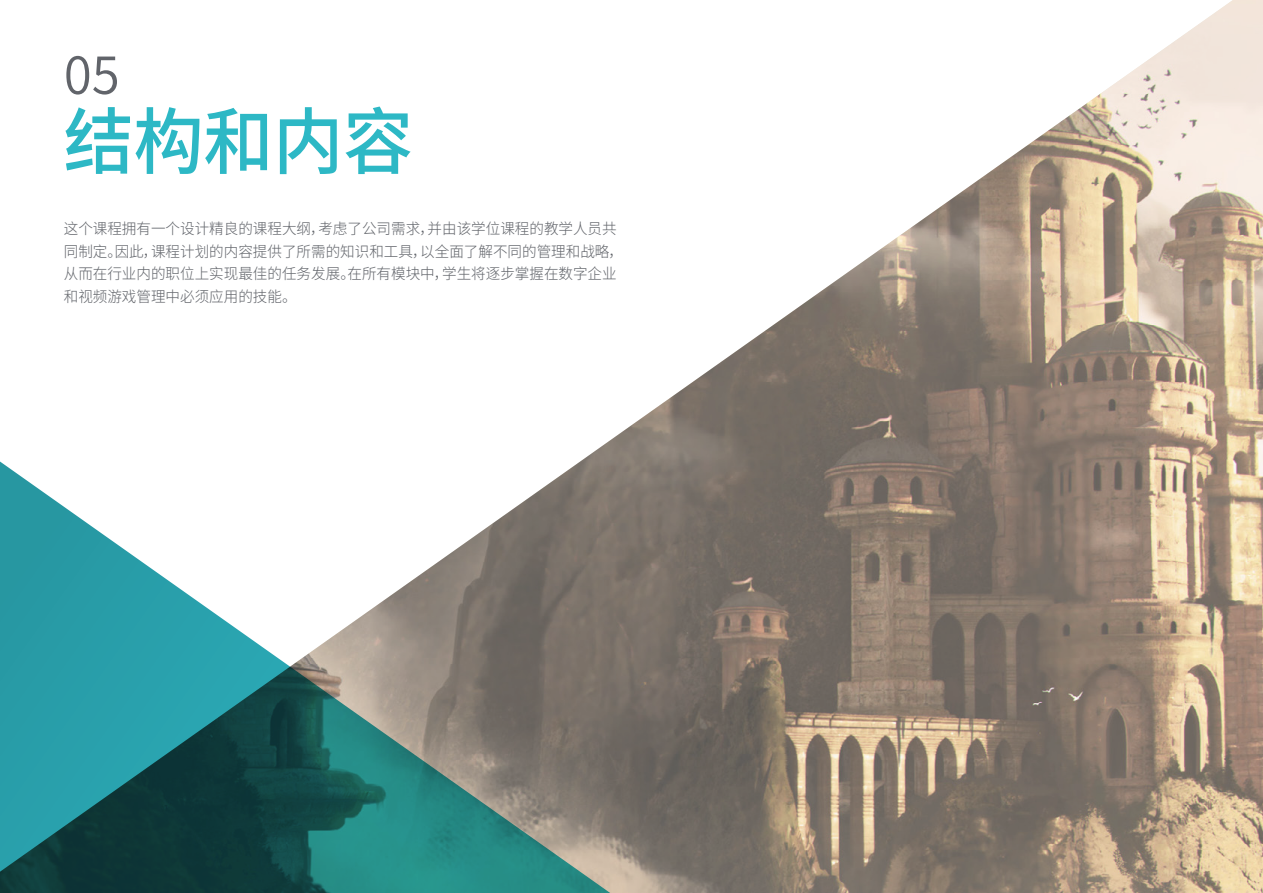
<style>
.page{position:relative;width:1263px;height:893px;background:#fff}
.page>*{position:absolute;margin:0;border:0;box-sizing:border-box;transform-origin:0 0}
.t1{font:500 72px "Source Han Sans CN";color:#2db8c5}
.t2{font:52.5px "Source Han Sans CN";color:#61646a}
.t3{font:300 15px/22.5px "Source Han Sans CN";color:#61646a}
</style>
<div class="page">
<img style="left:602px;top:0;width:661px;height:893px">
<svg style="left:0;top:446px;width:640px;height:447px"></svg>
<h2 class="t2" style="left:64px;top:45px;width:57px">05</h2>
<h1 class="t1" style="left:64px;top:101px;width:351px">结构和内容</h1>
<p class="t3" style="left:64px;top:218px;width:561px">这个课程拥有一个设计精良的课程大纲，考虑了公司需求，并由该学位课程的教学人员共同制定。因此，课程计划的内容提供了所需的知识和工具，以全面了解不同的管理和战略，从而在行业内的职位上实现最佳的任务发展。在所有模块中，学生将逐步掌握在数字企业和视频游戏管理中必须应用的技能。</p>
</div>
